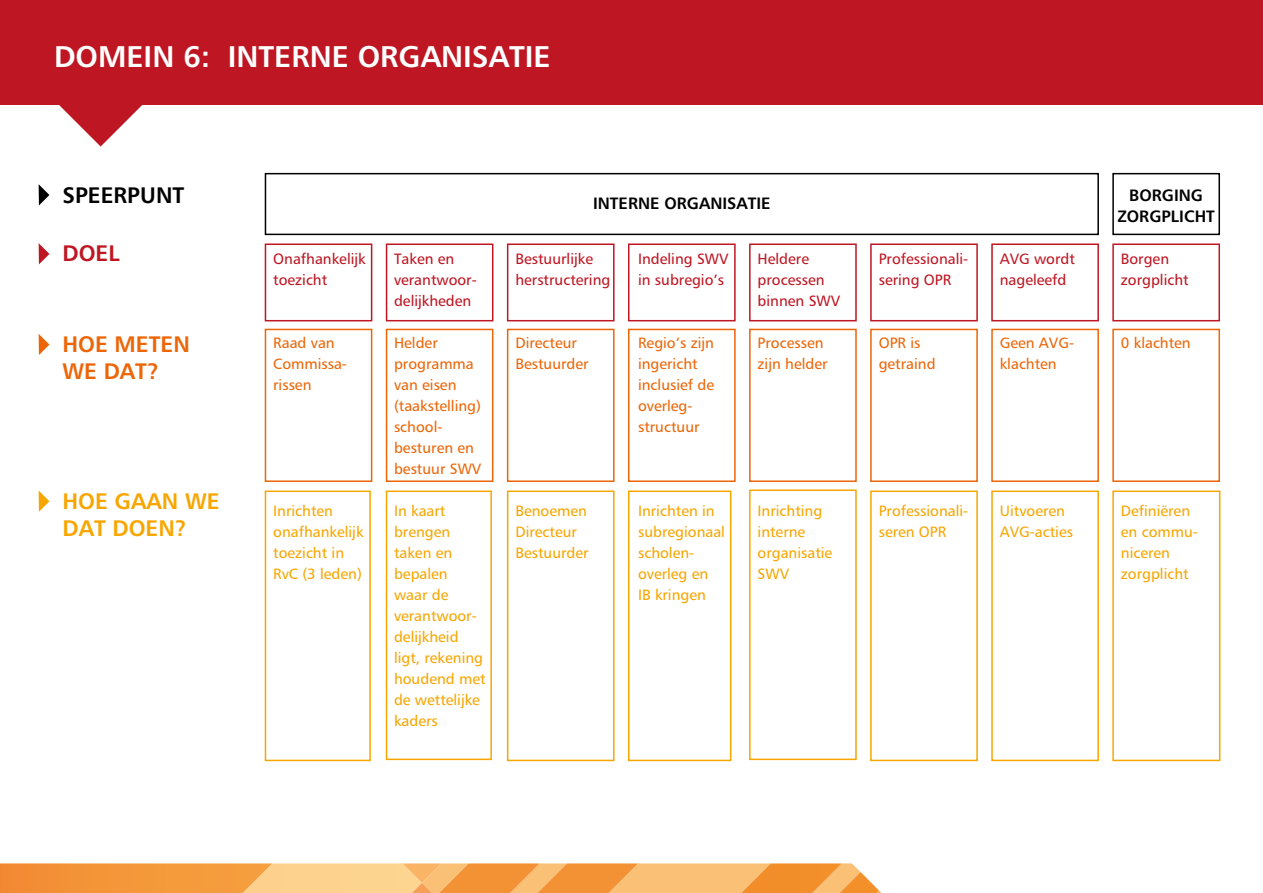
<style>
.page{position:relative;width:1263px;height:893px;background:#fff}
.page>*{position:absolute;margin:0;border:0;box-sizing:border-box;transform-origin:0 0}
.t1{font:30px "Humanist B";color:#fff}
.t2{font:22.5px/27px "Humanist B";color:#f7a600}
.t3{font:22.5px/27px "Humanist B";color:#ec6608}
.t4{font:22.5px "Humanist B";color:#000}
.t5{font:22.5px "Humanist B";color:#be1622}
.t6{font:16.5px/21px "Humanist B";color:#000;text-align:center}
.t7{font:15px/21px "Humanist R";color:#f7a600}
.t8{font:15px/21px "Humanist R";color:#ec6608}
.t9{font:15px/21px "Humanist R";color:#be1622}
</style>
<div class="page">
<div style="left:0;top:0;width:1263px;height:105px;background:#be1622"></div>
<svg style="left:59px;top:105px;width:83px;height:42px"></svg>
<svg style="left:0;top:863px;width:881px;height:30px;background:#f7ad5b"></svg>
<div style="left:265px;top:173px;width:834px;height:62px;border:2px solid #000"></div>
<div style="left:1112px;top:173px;width:108px;height:62px;border:2px solid #000"></div>
<div style="left:265px;top:243px;width:107px;height:78px;border:2px solid #be1622"></div>
<div style="left:265px;top:329px;width:107px;height:153px;border:2px solid #ec6608"></div>
<div style="left:749px;top:329px;width:108px;height:153px;border:2px solid #ec6608"></div>
<div style="left:749px;top:243px;width:108px;height:78px;border:2px solid #be1622"></div>
<div style="left:507px;top:329px;width:107px;height:153px;border:2px solid #ec6608"></div>
<div style="left:507px;top:243px;width:107px;height:78px;border:2px solid #be1622"></div>
<div style="left:991px;top:329px;width:108px;height:153px;border:2px solid #ec6608"></div>
<div style="left:991px;top:243px;width:108px;height:78px;border:2px solid #be1622"></div>
<div style="left:386px;top:329px;width:107px;height:153px;border:2px solid #ec6608"></div>
<div style="left:386px;top:243px;width:107px;height:78px;border:2px solid #be1622"></div>
<div style="left:870px;top:329px;width:108px;height:153px;border:2px solid #ec6608"></div>
<div style="left:870px;top:243px;width:108px;height:78px;border:2px solid #be1622"></div>
<div style="left:628px;top:329px;width:108px;height:153px;border:2px solid #ec6608"></div>
<div style="left:628px;top:243px;width:108px;height:78px;border:2px solid #be1622"></div>
<div style="left:1112px;top:329px;width:108px;height:153px;border:2px solid #ec6608"></div>
<div style="left:1112px;top:243px;width:108px;height:78px;border:2px solid #be1622"></div>
<div style="left:265px;top:490px;width:106px;height:271px;border:2px solid #f7a600"></div>
<div style="left:386px;top:490px;width:106px;height:270px;border:2px solid #f7a600"></div>
<div style="left:507px;top:490px;width:107px;height:271px;border:2px solid #f7a600"></div>
<div style="left:1112px;top:490px;width:108px;height:271px;border:2px solid #f7a600"></div>
<div style="left:628px;top:490px;width:103px;height:271px;border:2px solid #f7a600"></div>
<div style="left:749px;top:489px;width:108px;height:271px;border:2px solid #f7a600"></div>
<div style="left:870px;top:490px;width:108px;height:271px;border:2px solid #f7a600"></div>
<div style="left:991px;top:490px;width:108px;height:271px;border:2px solid #f7a600"></div>
<svg style="left:39px;top:184px;width:10px;height:21px"></svg>
<svg style="left:39px;top:243px;width:10px;height:21px"></svg>
<svg style="left:39px;top:334px;width:10px;height:21px"></svg>
<svg style="left:39px;top:491px;width:10px;height:21px"></svg>
<h1 class="t1" style="left:54px;top:37px;width:498px">DOMEIN 6: INTERNE ORGANISATIE</h1>
<h2 class="t4" style="left:63px;top:181px;width:123px">SPEERPUNT</h2>
<p class="t6" style="left:593px;top:193px;width:179px">INTERNE ORGANISATIE</p>
<p class="t6" style="left:1117px;top:184px;width:99px">BORGING<br>ZORGPLICHT</p>
<h2 class="t5" style="left:63px;top:239px;width:59px">DOEL</h2>
<h2 class="t3" style="left:63px;top:330px;width:129px">HOE METEN<br>WE DAT?</h2>
<h2 class="t2" style="left:63px;top:487px;width:159px">HOE GAAN WE<br>DAT DOEN?</h2>
<p class="t9" style="left:273px;top:248px;width:94px">Onafhankelijk toezicht</p>
<p class="t8" style="left:273px;top:332px;width:75px">Raad van<br>Commissa&shy;rissen</p>
<p class="t7" style="left:273px;top:500px;width:92px">Inrichten onafhankelijk toezicht in<br>RvC (3 leden)</p>
<p class="t9" style="left:394px;top:248px;width:84px">Taken en verantwoor&shy;delijkheden</p>
<p class="t8" style="left:394px;top:332px;width:89px">Helder programma van eisen (taakstelling) school&shy;besturen en bestuur SWV</p>
<p class="t7" style="left:394px;top:500px;width:93px">In kaart brengen taken en bepalen<br>waar de verantwoor&shy;delijkheid ligt, rekening houdend met de wettelijke kaders</p>
<p class="t9" style="left:515px;top:248px;width:96px">Bestuurlijke herstructering</p>
<p class="t8" style="left:515px;top:332px;width:75px">Directeur<br>Bestuurder</p>
<p class="t9" style="left:638px;top:248px;width:92px">Indeling SWV in subregio’s</p>
<p class="t8" style="left:638px;top:332px;width:78px">Regio’s zijn ingericht inclusief de overleg&shy;structuur</p>
<p class="t9" style="left:758px;top:248px;width:84px">Heldere processen binnen SWV</p>
<p class="t8" style="left:758px;top:332px;width:71px">Processen zijn helder</p>
<p class="t7" style="left:515px;top:500px;width:75px">Benoemen<br>Directeur<br>Bestuurder</p>
<p class="t7" style="left:638px;top:500px;width:88px">Inrichten in subregionaal scholen&shy;overleg en<br>IB kringen</p>
<p class="t7" style="left:758px;top:500px;width:76px">Inrichting interne organisatie<br>SWV</p>
<p class="t9" style="left:879px;top:248px;width:91px">Professionali&shy;sering OPR</p>
<p class="t8" style="left:879px;top:332px;width:58px">OPR is getraind</p>
<p class="t9" style="left:1000px;top:248px;width:77px">AVG wordt nageleefd</p>
<p class="t8" style="left:1000px;top:332px;width:76px">Geen AVG&shy;klachten</p>
<p class="t7" style="left:879px;top:500px;width:91px">Professionali&shy;seren OPR</p>
<p class="t7" style="left:1000px;top:500px;width:75px">Uitvoeren<br>AVG-acties</p>
<p class="t9" style="left:1121px;top:248px;width:69px">Borgen zorgplicht</p>
<p class="t8" style="left:1121px;top:332px;width:71px">0 klachten</p>
<p class="t7" style="left:1121px;top:500px;width:78px">Definiëren en commu&shy;niceren zorgplicht</p>
</div>
